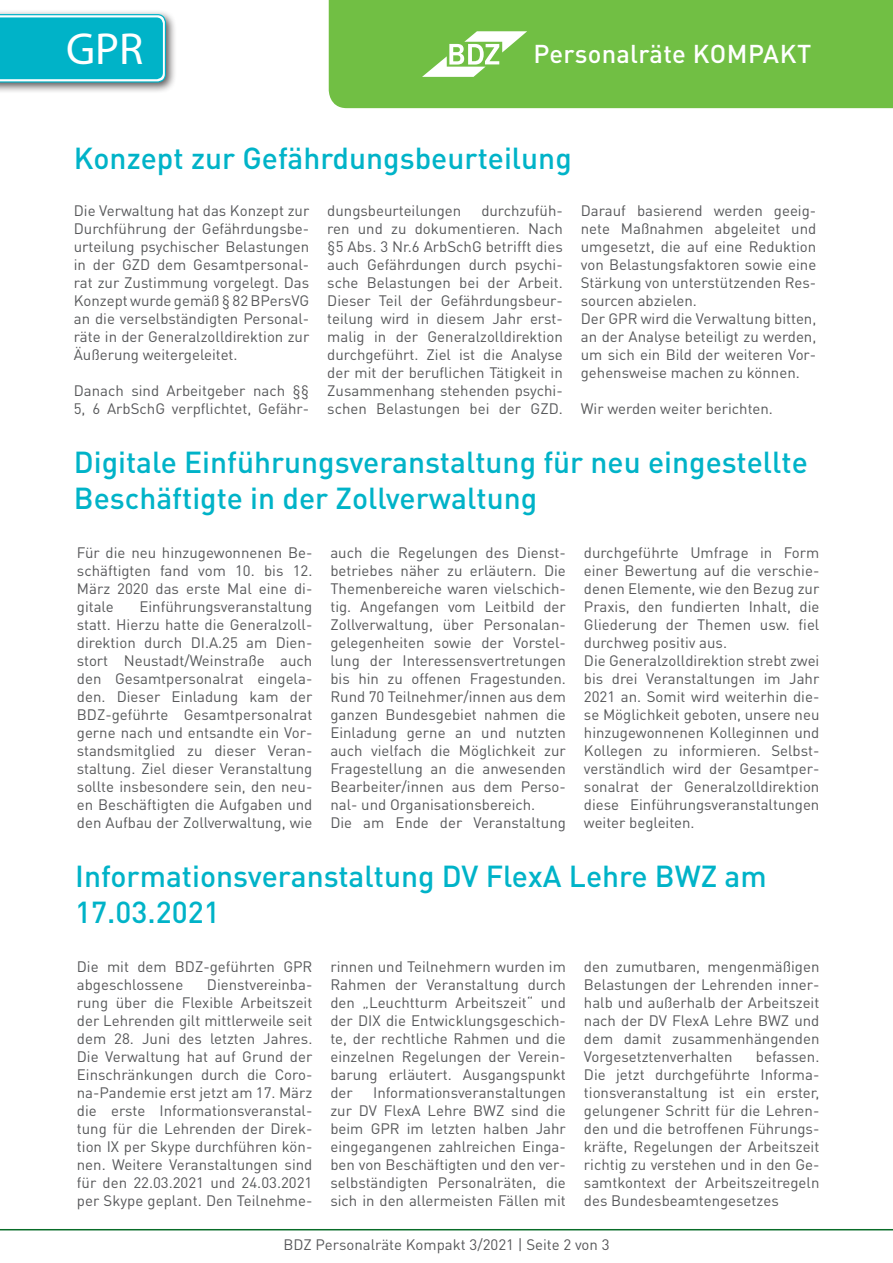
<style>
.page{position:relative;width:893px;height:1263px;background:#fff}
.page>*{position:absolute;margin:0;border:0;box-sizing:border-box;transform-origin:0 0}
.t1{font:45px "Myriad Pro";color:#fff}
.t2{font:500 30px/36px "DIN Pro";color:#00b3c8}
.t3{font:500 25.5px "DIN Pro";letter-spacing:.01em;color:#fff}
.t4{font:15px/18px "DIN Pro";color:#57585a;text-align:justify}
</style>
<div class="page">
<div style="left:329px;top:0;width:564px;height:108px;background:#71bf44"></div>
<hr style="left:0;top:1229px;width:893px;height:1px;background:#086c28">
<svg style="left:422px;top:31px;width:105px;height:46px"></svg>
<div style="left:0;top:9px;width:177px;height:85px;background:#231f20;opacity:.75"></div>
<svg style="left:0;top:13px;width:167px;height:70px"></svg>
<p class="t1" style="left:66px;top:21px;width:79px">GPR</p>
<p class="t3" style="left:534px;top:36px;width:279px">Personalräte KOMPAKT</p>
<p class="t2" style="left:74px;top:139px;width:499px">Konzept zur Gefährdungsbeurteilung</p>
<p class="t4" style="left:74px;top:201px;width:237px">Die Verwaltung hat das Konzept zur Durchführung der Gefährdungsbe&shy;urteilung psychischer Belastungen in der GZD dem Gesamtpersonal&shy;rat zur Zustimmung vorgelegt. Das Konzept wurde gemäß § 82 BPersVG an die verselbständigten Personal&shy;räte in der Generalzolldirektion zur Äußerung weitergeleitet.</p>
<p class="t4" style="left:74px;top:381px;width:237px">Danach sind Arbeitgeber nach §§<br>5, 6 ArbSchG verpflichtet, Gefähr-</p>
<p class="t4" style="left:327px;top:201px;width:237px;text-indent:154px">durchzufüh&shy;ren und zu dokumentieren. Nach §5 Abs. 3 Nr.6 ArbSchG betrifft dies auch Gefährdungen durch psychi&shy;sche Belastungen bei der Arbeit.<br>Dieser Teil der Gefährdungsbeur&shy;teilung wird in diesem Jahr erst&shy;malig in der Generalzolldirektion durchgeführt. Ziel ist die Analyse der mit der beruflichen Tätigkeit in Zusammenhang stehenden psychi&shy;schen Belastungen bei der GZD.</p>
<p class="t4" style="left:581px;top:201px;width:237px">Darauf basierend werden geeig&shy;nete Maßnahmen abgeleitet und umgesetzt, die auf eine Reduktion von Belastungsfaktoren sowie eine Stärkung von unterstützenden Res&shy;sourcen abzielen.</p>
<p class="t4" style="left:327px;top:201px;width:135px">dungsbeurteilungen</p>
<p class="t4" style="left:581px;top:309px;width:237px">Der GPR wird die Verwaltung bitten, an der Analyse beteiligt zu werden, um sich ein Bild der weiteren Vor&shy;gehensweise machen zu können.</p>
<p class="t4" style="left:581px;top:399px;width:194px">Wir werden weiter berichten.</p>
<p class="t2" style="left:74px;top:443px;width:735px">Digitale Einführungsveranstaltung für neu eingestellte<br>Beschäftigte in der Zollverwaltung</p>
<p class="t4" style="left:77px;top:543px;width:237px">Für die neu hinzugewonnenen Be&shy;schäftigten fand vom 10. bis 12.<br>März 2020 das erste Mal eine di&shy;gitale</p>
<p class="t4" style="left:77px;top:597px;width:237px;text-indent:63px">Einführungsveranstaltung statt. Hierzu hatte die Generalzoll&shy;direktion durch DI.A.25 am Dien&shy;stort Neustadt/Weinstraße auch den Gesamtpersonalrat eingela&shy;den. Dieser Einladung kam der BDZ-geführte Gesamtpersonalrat gerne nach und entsandte ein Vor&shy;standsmitglied zu dieser Veran&shy;staltung. Ziel dieser Veranstaltung sollte insbesondere sein, den neu&shy;en Beschäftigten die Aufgaben und den Aufbau der Zollverwaltung, wie</p>
<p class="t4" style="left:330px;top:543px;width:237px">auch die Regelungen des Dienst&shy;betriebes näher zu erläutern. Die Themenbereiche waren vielschich&shy;tig. Angefangen vom Leitbild der Zollverwaltung, über Personalan&shy;gelegenheiten sowie der Vorstel&shy;lung der Interessensvertretungen bis hin zu offenen Fragestunden.<br>Rund 70 Teilnehmer/innen aus dem ganzen Bundesgebiet nahmen die Einladung gerne an und nutzten auch vielfach die Möglichkeit zur Fragestellung an die anwesenden Bearbeiter/innen aus dem Perso&shy;nal- und Organisationsbereich.</p>
<p class="t4" style="left:330px;top:813px;width:237px">Die am Ende der Veranstaltung</p>
<p class="t4" style="left:584px;top:543px;width:237px">durchgeführte Umfrage in Form einer Bewertung auf die verschie&shy;denen Elemente, wie den Bezug zur Praxis, den fundierten Inhalt, die Gliederung der Themen usw. fiel durchweg positiv aus.</p>
<p class="t4" style="left:584px;top:651px;width:237px">Die Generalzolldirektion strebt zwei bis drei Veranstaltungen im Jahr 2021 an. Somit wird weiterhin die&shy;se Möglichkeit geboten, unsere neu hinzugewonnenen Kolleginnen und Kollegen zu informieren. Selbst&shy;verständlich wird der Gesamtper&shy;sonalrat der Generalzolldirektion diese Einführungsveranstaltungen weiter begleiten.</p>
<p class="t2" style="left:75px;top:857px;width:693px">Informationsveranstaltung DV FlexA Lehre BWZ am<br>17.03.2021</p>
<p class="t4" style="left:77px;top:957px;width:237px">Die mit dem BDZ-geführten GPR abgeschlossene</p>
<p class="t4" style="left:584px;top:957px;width:237px">den zumutbaren, mengenmäßigen Belastungen der Lehrenden inner&shy;halb und außerhalb der Arbeitszeit nach der DV FlexA Lehre BWZ und dem damit zusammenhängenden Vorgesetztenverhalten</p>
<p class="t4" style="left:330px;top:957px;width:237px">rinnen und Teilnehmern wurden im Rahmen der Veranstaltung durch den „Leuchtturm Arbeitszeit“ und der DIX die Entwicklungsgeschich&shy;te, der rechtliche Rahmen und die einzelnen Regelungen der Verein&shy;barung erläutert. Ausgangspunkt der</p>
<p class="t4" style="left:77px;top:975px;width:237px;text-indent:130px">Dienstvereinba&shy;rung über die Flexible Arbeitszeit der Lehrenden gilt mittlerweile seit dem 28. Juni des letzten Jahres.<br>Die Verwaltung hat auf Grund der Einschränkungen durch die Coro&shy;na-Pandemie erst jetzt am 17. März die erste Informationsveranstal&shy;tung für die Lehrenden der Direk&shy;tion IX per Skype durchführen kön&shy;nen. Weitere Veranstaltungen sind für den 22.03.2021 und 24.03.2021 per Skype geplant. Den Teilnehme-</p>
<p class="t4" style="left:584px;top:1047px;width:237px;text-indent:172px">befassen.<br>Die jetzt durchgeführte Informa&shy;tionsveranstaltung ist ein erster, gelungener Schritt für die Lehren&shy;den und die betroffenen Führungs&shy;kräfte, Regelungen der Arbeitszeit richtig zu verstehen und in den Ge&shy;samtkontext der Arbeitszeitregeln des Bundesbeamtengesetzes</p>
<p class="t4" style="left:330px;top:1083px;width:237px;text-indent:43px">Informationsveranstaltungen zur DV FlexA Lehre BWZ sind die beim GPR im letzten halben Jahr eingegangenen zahlreichen Einga&shy;ben von Beschäftigten und den ver&shy;selbständigten Personalräten, die sich in den allermeisten Fällen mit</p>
<p class="t4" style="left:283px;top:1235px;width:328px">BDZ Personalräte Kompakt 3/2021 | Seite 2 von 3</p>
</div>
